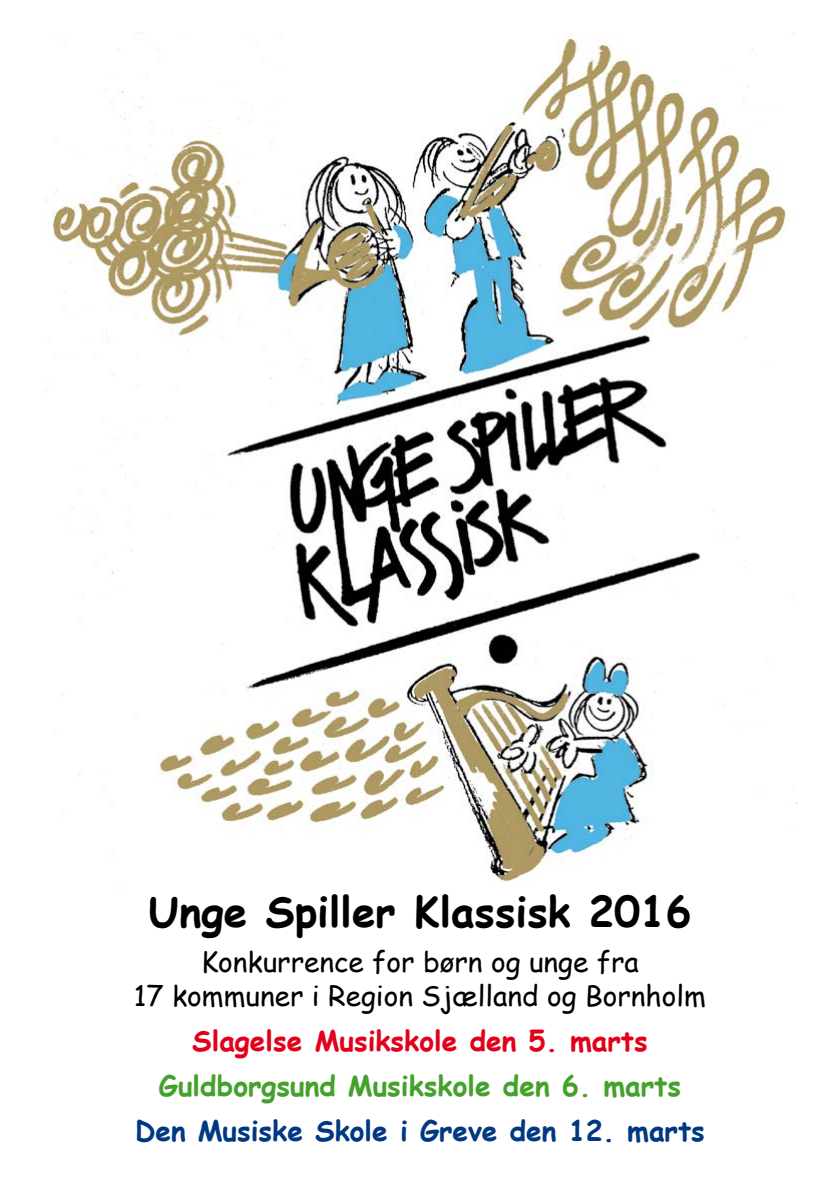
<style>
.page{position:relative;width:840px;height:1191px;background:#fff}
.page>*{position:absolute;margin:0;border:0;box-sizing:border-box;transform-origin:0 0}
.t1{font:700 42px "Comic Sans MS";color:#000}
.t2{font:28px/33.6px "Comic Sans MS";color:#000;text-align:center}
.t3{font:700 28px "Comic Sans MS";color:#44a12b}
.t4{font:700 28px "Comic Sans MS";color:#003882}
.t5{font:700 28px "Comic Sans MS";color:#e2001a}
</style>
<div class="page">
<img style="left:45px;top:32px;width:750px;height:850px">
<h1 class="t1" style="left:148px;top:881px;width:544px">Unge Spiller Klassisk 2016</h1>
<p class="t2" style="left:134px;top:944px;width:573px">Konkurrence for børn og unge fra<br>17 kommuner i Region Sjælland og Bornholm</p>
<p class="t5" style="left:192px;top:1019px;width:456px">Slagelse Musikskole den 5. marts</p>
<p class="t3" style="left:159px;top:1064px;width:523px">Guldborgsund Musikskole den 6. marts</p>
<p class="t4" style="left:135px;top:1109px;width:571px">Den Musiske Skole i Greve den 12. marts</p>
</div>
